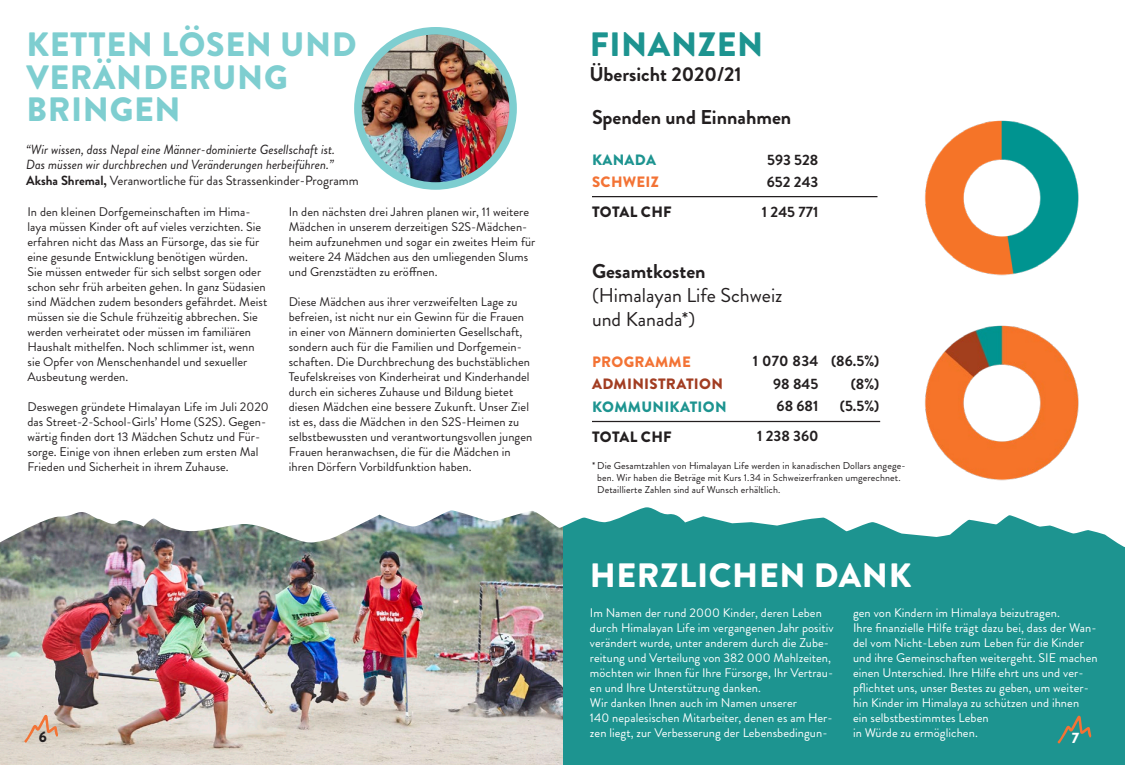
<style>
.page{position:relative;width:1125px;height:765px;background:#fff}
.page>*{position:absolute;margin:0;border:0;box-sizing:border-box;transform-origin:0 0}
.t1{font:900 33.75px "Brandon Grotesque";letter-spacing:.02em;color:#7eced0}
.t2{font:900 33.75px "Brandon Grotesque";letter-spacing:.02em;color:#fff}
.t3{font:900 33.75px "Brandon Grotesque";letter-spacing:.02em;color:#1d9490}
.t4{font:700 20px "Brandon Grotesque";color:#231f20}
.t5{font:20px/24px "Brandon Grotesque";color:#231f20}
.t6{font:700 15px "Brandon Grotesque";color:#231f20}
.t7{font:900 15px "Brandon Grotesque";letter-spacing:.02em;color:#1d9490}
.t8{font:900 15px "Brandon Grotesque";letter-spacing:.02em;color:#231f20}
.t9{font:900 15px "Brandon Grotesque";letter-spacing:.02em;color:#f37335}
.t10{font:900 15px "Brandon Grotesque";letter-spacing:.02em;color:#a23d22}
.t11{font:900 15px "Brandon Grotesque";color:#fff}
.t12{font:italic 13.25px "Brandon Grotesque";color:#231f20}
.t13{font:13.25px "Brandon Grotesque";color:#231f20}
.fliesstext{font:12.5px/15px "Brandon Grotesque";letter-spacing:.005em;color:#231f20}
.fliesstext-2{font:12.5px/15px "Brandon Grotesque";letter-spacing:.005em;color:#fff}
.t14{font:10px "Brandon Grotesque";letter-spacing:.01em;color:#231f20}
.s1{font-weight:700}
</style>
<div class="page">
<div style="left:562px;top:504px;width:563px;height:261px;background:#1d9490"></div>
<img style="left:0;top:568px;width:562px;height:197px">
<svg style="left:0;top:188px;width:1125px;height:380px"></svg>
<hr style="left:592px;top:196px;width:286px;height:1px;background:#231f20">
<hr style="left:592px;top:421px;width:288px;height:1px;background:#231f20">
<img style="left:920px;top:120px;width:163px;height:158px">
<img style="left:920px;top:324px;width:163px;height:159px">
<img style="left:356px;top:30px;width:159px;height:157px">
<div style="left:354px;top:27px;width:163px;height:163px;border:8px solid #7eced0;border-radius:50%"></div>
<svg style="left:23px;top:715px;width:35px;height:28px"></svg>
<svg style="left:1057px;top:715px;width:35px;height:29px"></svg>
<p class="t1" style="left:26px;top:21px;width:332px">KETTEN LÖSEN UND</p>
<p class="t1" style="left:26px;top:53px;width:263px">VERÄNDERUNG</p>
<p class="t1" style="left:26px;top:86px;width:156px">BRINGEN</p>
<p class="t12" style="left:26px;top:140px;width:310px">“Wir wissen, dass Nepal eine Männer-dominierte Gesellschaft ist.</p>
<p class="t12" style="left:26px;top:156px;width:309px">Das müssen wir durchbrechen und Veränderungen herbeiführen.”</p>
<p class="t13" style="left:26px;top:172px;width:334px"><span class="s1">Aksha Shremal,</span> Veranwortliche für das Strassenkinder-Programm</p>
<p class="fliesstext" style="left:28px;top:205px;width:241px">In den kleinen Dorfgemeinschaften im Hima&shy;laya müssen Kinder oft auf vieles verzichten. Sie erfahren nicht das Mass an Fürsorge, das sie für eine gesunde Entwicklung benötigen würden.<br>Sie müssen entweder für sich selbst sorgen oder schon sehr früh arbeiten gehen. In ganz Südasien sind Mädchen zudem besonders gefährdet. Meist müssen sie die Schule frühzeitig abbrechen. Sie werden verheiratet oder müssen im familiären Haushalt mithelfen. Noch schlimmer ist, wenn</p>
<p class="fliesstext" style="left:28px;top:355px;width:221px">sie Opfer von Menschenhandel und sexueller</p>
<p class="fliesstext" style="left:28px;top:370px;width:102px">Ausbeutung werden.</p>
<p class="fliesstext" style="left:28px;top:400px;width:243px">Deswegen gründete Himalayan Life im Juli 2020 das Street-2-School-Girls’ Home (S2S). Gegen&shy;wärtig finden dort 13 Mädchen Schutz und Für&shy;sorge. Einige von ihnen erleben zum ersten Mal Frieden und Sicherheit in ihrem Zuhause.</p>
<p class="fliesstext" style="left:289px;top:205px;width:248px">In den nächsten drei Jahren planen wir, 11 weitere Mädchen in unserem derzeitigen S2S-Mädchen&shy;heim aufzunehmen und sogar ein zweites Heim für weitere 24 Mädchen aus den umliegenden Slums und Grenzstädten zu eröffnen.</p>
<p class="fliesstext" style="left:289px;top:295px;width:245px">Diese Mädchen aus ihrer verzweifelten Lage zu befreien, ist nicht nur ein Gewinn für die Frauen in einer von Männern dominierten Gesellschaft, sondern auch für die Familien und Dorfgemein&shy;schaften. Die Durchbrechung des buchstäblichen Teufelskreises von Kinderheirat und Kinderhandel durch ein sicheres Zuhause und Bildung bietet diesen Mädchen eine bessere Zukunft. Unser Ziel ist es, dass die Mädchen in den S2S-Heimen zu selbstbewussten und verantwortungsvollen jungen Frauen heranwachsen, die für die Mädchen in ihren Dörfern Vorbildfunktion haben.</p>
<p class="t3" style="left:590px;top:21px;width:175px">FINANZEN</p>
<p class="t4" style="left:590px;top:60px;width:154px">Übersicht 2020/21</p>
<p class="t4" style="left:592px;top:104px;width:201px">Spenden und Einnahmen</p>
<p class="t7" style="left:592px;top:149px;width:65px">KANADA</p>
<p class="t9" style="left:592px;top:172px;width:68px">SCHWEIZ</p>
<p class="t8" style="left:592px;top:202px;width:81px">TOTAL CHF</p>
<p class="t6" style="left:767px;top:149px;width:53px">593 528</p>
<p class="t6" style="left:767px;top:172px;width:53px">652 243</p>
<p class="t6" style="left:762px;top:202px;width:58px">1 245 771</p>
<p class="t4" style="left:592px;top:257px;width:115px">Gesamtkosten</p>
<p class="t5" style="left:592px;top:284px;width:192px">(Himalayan Life Schweiz und Kanada*)</p>
<p class="t9" style="left:592px;top:351px;width:100px">PROGRAMME</p>
<p class="t10" style="left:592px;top:374px;width:132px">ADMINISTRATION</p>
<p class="t7" style="left:592px;top:396px;width:136px">KOMMUNIKATION</p>
<p class="t8" style="left:592px;top:426px;width:81px">TOTAL CHF</p>
<p class="t6" style="left:753px;top:351px;width:67px">1 070 834</p>
<p class="t6" style="left:773px;top:373px;width:47px">98 845</p>
<p class="t6" style="left:777px;top:396px;width:43px">68 681</p>
<p class="t6" style="left:757px;top:426px;width:63px">1 238 360</p>
<p class="t6" style="left:831px;top:351px;width:50px">(86.5%)</p>
<p class="t6" style="left:851px;top:373px;width:30px">(8%)</p>
<p class="t6" style="left:840px;top:396px;width:41px">(5.5%)</p>
<p class="t14" style="left:592px;top:459px;width:315px">* Die Gesamtzahlen von Himalayan Life werden in kanadischen Dollars angege-</p>
<p class="t14" style="left:597px;top:471px;width:305px">ben. Wir haben die Beträge mit Kurs 1.34 in Schweizerfranken umgerechnet.</p>
<p class="t14" style="left:597px;top:483px;width:185px">Detaillierte Zahlen sind auf Wunsch erhältlich.</p>
<p class="t2" style="left:590px;top:552px;width:323px">HERZLICHEN DANK</p>
<p class="fliesstext-2" style="left:590px;top:606px;width:245px">Im Namen der rund 2000 Kinder, deren Leben durch Himalayan Life im vergangenen Jahr positiv verändert wurde, unter anderem durch die Zube&shy;reitung und Verteilung von 382 000 Mahlzeiten, möchten wir Ihnen für Ihre Fürsorge, Ihr Vertrau&shy;en und Ihre Unterstützung danken.</p>
<p class="fliesstext-2" style="left:590px;top:696px;width:209px">Wir danken Ihnen auch im Namen unserer</p>
<p class="fliesstext-2" style="left:590px;top:711px;width:244px">140 nepalesischen Mitarbeiter, denen es am Her&shy;zen liegt, zur Verbesserung der Lebensbedingun-</p>
<p class="fliesstext-2" style="left:853px;top:606px;width:208px">gen von Kindern im Himalaya beizutragen.</p>
<p class="fliesstext-2" style="left:853px;top:621px;width:246px">Ihre finanzielle Hilfe trägt dazu bei, dass der Wan&shy;del vom Nicht-Leben zum Leben für die Kinder und ihre Gemeinschaften weitergeht. SIE machen einen Unterschied. Ihre Hilfe ehrt uns und ver&shy;pflichtet uns, unser Bestes zu geben, um weiter&shy;hin Kinder im Himalaya zu schützen und ihnen</p>
<p class="fliesstext-2" style="left:853px;top:711px;width:137px">ein selbstbestimmtes Leben</p>
<p class="fliesstext-2" style="left:853px;top:726px;width:126px">in Würde zu ermöglichen.</p>
<p class="t8" style="left:39px;top:726px;width:10px">6</p>
<p class="t11" style="left:1072px;top:727px;width:9px">7</p>
</div>
